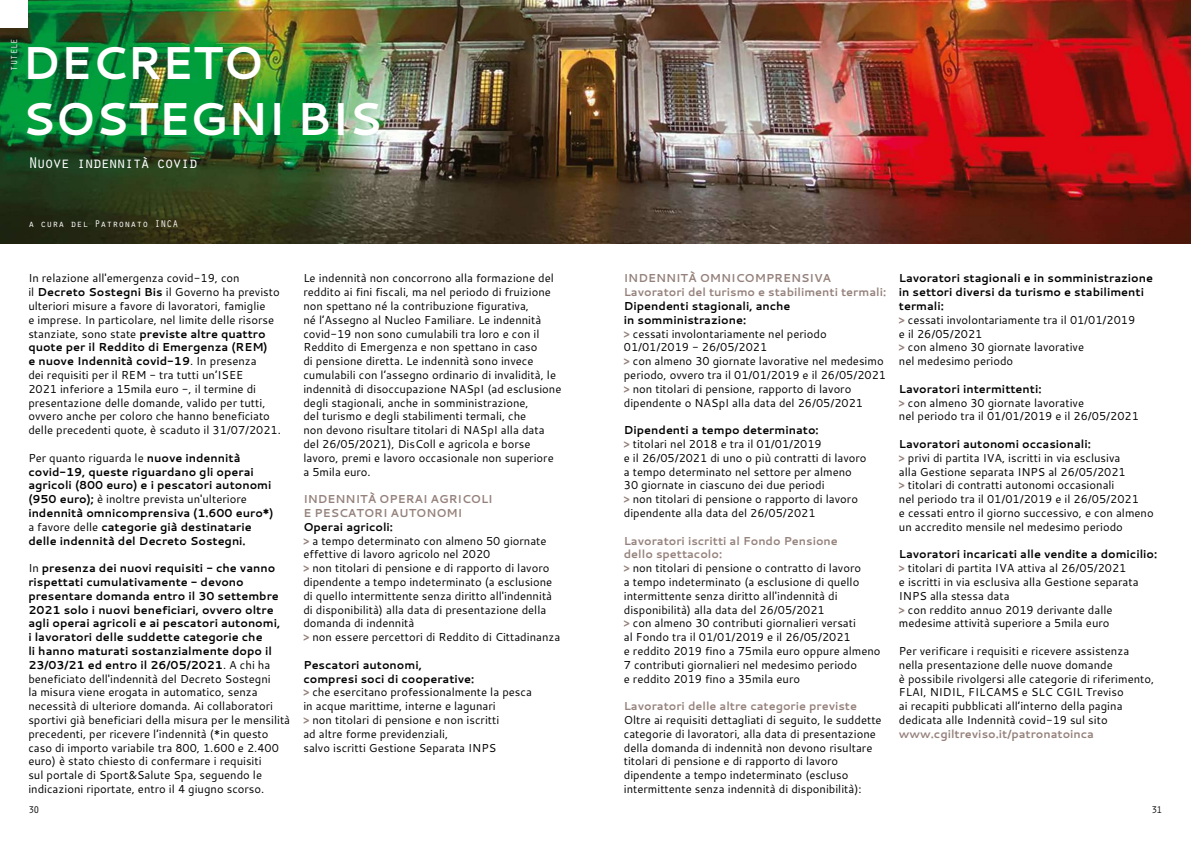
<style>
.page{position:relative;width:1191px;height:842px;background:#fff}
.page>*{position:absolute;margin:0;border:0;box-sizing:border-box;transform-origin:0 0}
.t1{font:700 46px/55.2px "Cantarell";letter-spacing:-.01em;color:#fff}
.t2{font:16px "Orator Std";letter-spacing:-.1em;color:#fff}
.t3{font:11.5px/13.8px "Cantarell";color:#000}
.t4{font:700 11.5px/13.8px "Cantarell";color:#000}
.t5{font:700 11.5px/13.8px "Cantarell";color:#95817b}
.t6{font:10px "Orator Std";color:#fff}
.t7{font:10px "Orator Std";color:#000}
.t8{font:9px "Orator Std";color:#fff}
.s1{font-weight:700}
.s2{font-weight:400}
.s3{font-weight:700;color:#95817b}
</style>
<div class="page">
<img style="left:0;top:0;width:1191px;height:244px">
<div style="left:0;top:0;width:27px;height:27px;background:#fff"></div>
<p class="t8" style="left:8px;top:71px;width:34px;rotate:-90deg">TUTELE</p>
<h1 class="t1" style="left:22px;top:34px;width:362px">DECRETO<br>SOSTEGNI BIS</h1>
<h2 class="t2" style="left:28px;top:151px;width:171px">Nuove indennità covid</h2>
<p class="t6" style="left:28px;top:217px;width:152px">a cura del Patronato INCA</p>
<p class="t3" style="left:28px;top:271px;width:254px">In relazione all'emergenza covid-19, con<br>il <span class="s1">Decreto Sostegni Bis</span> il Governo ha previsto ulteriori misure a favore di lavoratori, famiglie<br>e imprese. In particolare, nel limite delle risorse stanziate, sono state <span class="s1">previste altre quattro quote per il Reddito di Emergenza (REM)<br>e nuove Indennità covid-19</span>. In presenza<br>dei requisiti per il REM - tra tutti un’ISEE<br>2021 inferiore a 15mila euro -, il termine di presentazione delle domande, valido per tutti, ovvero anche per coloro che hanno beneficiato delle precedenti quote, è scaduto il 31/07/2021.</p>
<p class="t4" style="left:28px;top:450px;width:247px"><span class="s2">Per quanto riguarda le</span> nuove indennità covid-19, queste riguardano gli operai agricoli (800 euro) e i pescatori autonomi (950 euro); <span class="s2">è inoltre prevista un'ulteriore </span>indennità omnicomprensiva (1.600 euro*) <span class="s2">a favore delle</span> categorie già destinatarie delle indennità del Decreto Sostegni.</p>
<p class="t3" style="left:28px;top:561px;width:263px">In <span class="s1">presenza dei nuovi requisiti - che vanno rispettati cumulativamente - devono presentare domanda entro il 30 settembre 2021 solo i nuovi beneficiari, ovvero oltre agli operai agricoli e ai pescatori autonomi,<br>i lavoratori delle suddette categorie che<br>li hanno maturati sostanzialmente dopo il 23/03/21 ed entro il 26/05/2021</span>. A chi ha beneficiato dell'indennità del Decreto Sostegni<br>la misura viene erogata in automatico, senza necessità di ulteriore domanda. Ai collaboratori sportivi già beneficiari della misura per le mensilità precedenti, per ricevere l’indennità (*in questo caso di importo variabile tra 800, 1.600 e 2.400 euro) è stato chiesto di confermare i requisiti<br>sul portale di Sport&amp;Salute Spa, seguendo le indicazioni riportate, entro il 4 giugno scorso.</p>
<p class="t3" style="left:303px;top:271px;width:259px">Le indennità non concorrono alla formazione del reddito ai fini fiscali, ma nel periodo di fruizione non spettano né la contribuzione figurativa,<br>né l’Assegno al Nucleo Familiare. Le indennità covid-19 non sono cumulabili tra loro e con il Reddito di Emergenza e non spettano in caso<br>di pensione diretta. Le indennità sono invece cumulabili con l’assegno ordinario di invalidità, le indennità di disoccupazione NASpI (ad esclusione degli stagionali, anche in somministrazione,<br>del turismo e degli stabilimenti termali, che<br>non devono risultare titolari di NASpI alla data del 26/05/2021), DisColl e agricola e borse lavoro, premi e lavoro occasionale non superiore a 5mila euro.</p>
<p class="t5" style="left:303px;top:492px;width:191px">INDENNITÀ OPERAI AGRICOLI<br>E PESCATORI AUTONOMI</p>
<p class="t3" style="left:303px;top:519px;width:258px"><span class="s1">Operai agricoli:<br></span><span class="s3">&gt;</span> a tempo determinato con almeno 50 giornate effettive di lavoro agricolo nel 2020<br><span class="s3">&gt;</span> non titolari di pensione e di rapporto di lavoro dipendente a tempo indeterminato (a esclusione di quello intermittente senza diritto all'indennità di disponibilità) alla data di presentazione della domanda di indennità<br><span class="s3">&gt;</span> non essere percettori di Reddito di Cittadinanza</p>
<p class="t3" style="left:303px;top:657px;width:230px"><span class="s1">Pescatori autonomi,<br>compresi soci di cooperative:<br></span><span class="s3">&gt;</span> che esercitano professionalmente la pesca in acque marittime, interne e lagunari<br><span class="s3">&gt;</span> non titolari di pensione e non iscritti<br>ad altre forme previdenziali,<br>salvo iscritti Gestione Separata INPS</p>
<p class="t5" style="left:624px;top:271px;width:264px">INDENNITÀ OMNICOMPRENSIVA<br>Lavoratori del turismo e stabilimenti termali:</p>
<p class="t3" style="left:624px;top:299px;width:264px"><span class="s1">Dipendenti stagionali, anche<br>in somministrazione:<br></span><span class="s3">&gt;</span> cessati involontariamente nel periodo 01/01/2019 - 26/05/2021<br><span class="s3">&gt;</span> con almeno 30 giornate lavorative nel medesimo periodo, ovvero tra il 01/01/2019 e il 26/05/2021 <span class="s3">&gt;</span> non titolari di pensione, rapporto di lavoro dipendente o NASpI alla data del 26/05/2021</p>
<p class="t3" style="left:624px;top:423px;width:244px"><span class="s1">Dipendenti a tempo determinato:<br></span><span class="s3">&gt;</span> titolari nel 2018 e tra il 01/01/2019<br>e il 26/05/2021 di uno o più contratti di lavoro a tempo determinato nel settore per almeno 30 giornate in ciascuno dei due periodi<br><span class="s3">&gt;</span> non titolari di pensione o rapporto di lavoro dipendente alla data del 26/05/2021</p>
<p class="t3" style="left:624px;top:533px;width:258px"><span class="s3">Lavoratori iscritti al Fondo Pensione<br>dello spettacolo:<br>&gt;</span> non titolari di pensione o contratto di lavoro<br>a tempo indeterminato (a esclusione di quello intermittente senza diritto all'indennità di disponibilità) alla data del 26/05/2021<br><span class="s3">&gt;</span> con almeno 30 contributi giornalieri versati<br>al Fondo tra il 01/01/2019 e il 26/05/2021<br>e reddito 2019 fino a 75mila euro oppure almeno 7 contributi giornalieri nel medesimo periodo<br>e reddito 2019 fino a 35mila euro</p>
<p class="t5" style="left:624px;top:699px;width:235px">Lavoratori delle altre categorie previste</p>
<p class="t3" style="left:624px;top:713px;width:259px">Oltre ai requisiti dettagliati di seguito, le suddette categorie di lavoratori, alla data di presentazione della domanda di indennità non devono risultare titolari di pensione e di rapporto di lavoro dipendente a tempo indeterminato (escluso intermittente senza indennità di disponibilità):</p>
<p class="t3" style="left:899px;top:271px;width:256px"><span class="s1">Lavoratori stagionali e in somministrazione in settori diversi da turismo e stabilimenti termali:<br></span><span class="s3">&gt;</span> cessati involontariamente tra il 01/01/2019<br>e il 26/05/2021<br><span class="s3">&gt;</span> con almeno 30 giornate lavorative<br>nel medesimo periodo</p>
<p class="t3" style="left:899px;top:381px;width:241px"><span class="s1">Lavoratori intermittenti:<br></span><span class="s3">&gt;</span> con almeno 30 giornate lavorative<br>nel periodo tra il 01/01/2019 e il 26/05/2021</p>
<p class="t3" style="left:899px;top:437px;width:256px"><span class="s1">Lavoratori autonomi occasionali:<br></span><span class="s3">&gt;</span> privi di partita IVA, iscritti in via esclusiva<br>alla Gestione separata INPS al 26/05/2021<br><span class="s3">&gt;</span> titolari di contratti autonomi occasionali<br>nel periodo tra il 01/01/2019 e il 26/05/2021<br>e cessati entro il giorno successivo, e con almeno un accredito mensile nel medesimo periodo</p>
<p class="t3" style="left:899px;top:547px;width:260px"><span class="s1">Lavoratori incaricati alle vendite a domicilio: </span><span class="s3">&gt;</span> titolari di partita IVA attiva al 26/05/2021<br>e iscritti in via esclusiva alla Gestione separata INPS alla stessa data<br><span class="s3">&gt;</span> con reddito annuo 2019 derivante dalle medesime attività superiore a 5mila euro</p>
<p class="t3" style="left:899px;top:644px;width:257px">Per verificare i requisiti e ricevere assistenza nella presentazione delle nuove domande<br>è possibile rivolgersi alle categorie di riferimento, FLAI, NIDIL, FILCAMS e SLC CGIL Treviso<br>ai recapiti pubblicati all’interno della pagina dedicata alle Indennità covid-19 sul sito</p>
<p class="t5" style="left:899px;top:726px;width:197px">www.cgiltreviso.it/patronatoinca</p>
<p class="t7" style="left:28px;top:803px;width:12px">30</p>
<p class="t7" style="left:1151px;top:803px;width:12px">31</p>
</div>
